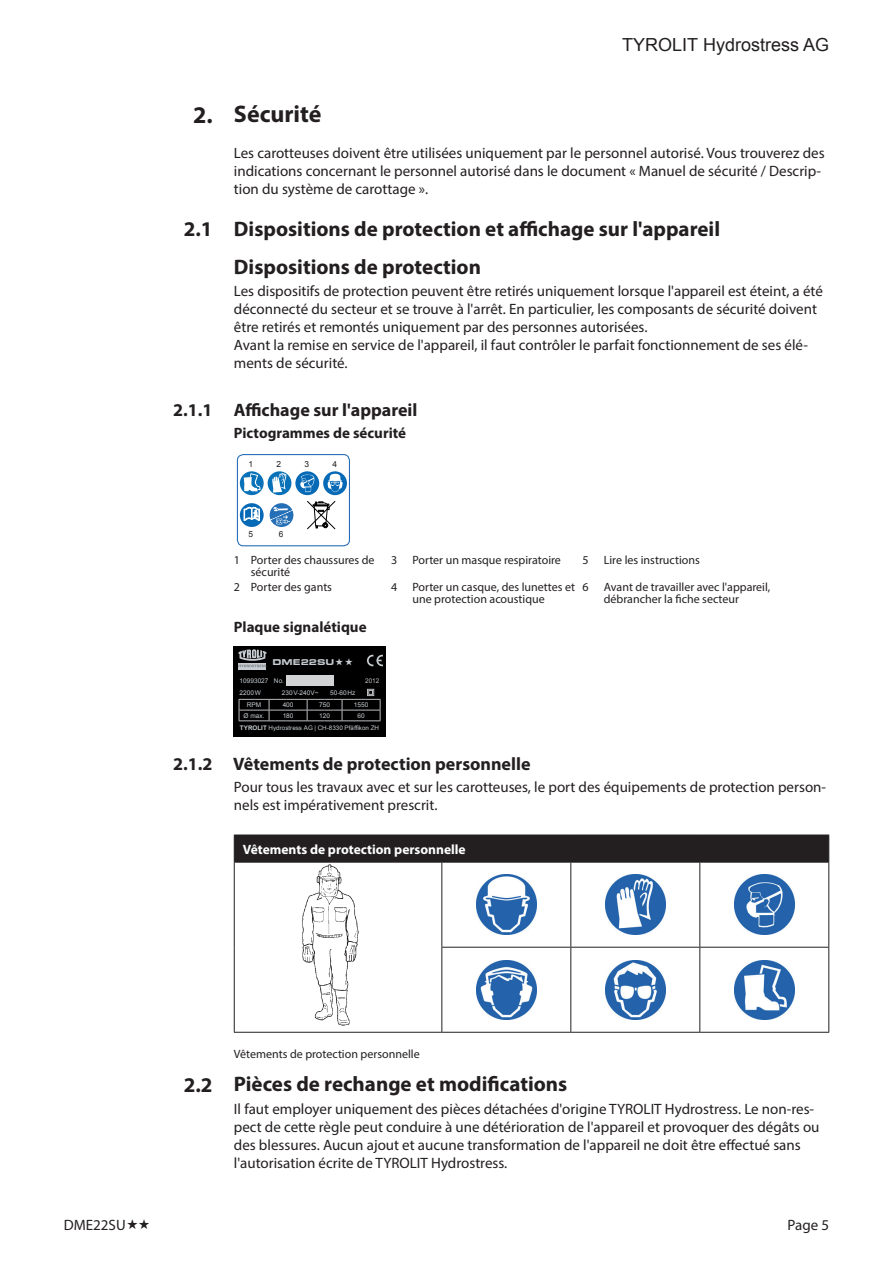
<style>
.page{position:relative;width:893px;height:1263px;background:#fff}
.page>*{position:absolute;margin:0;border:0;box-sizing:border-box;transform-origin:0 0}
.t1{font:700 24px "Myriad Pro";color:#231f20}
.t2{font:700 21px/38px "Myriad Pro";color:#231f20}
.t3{font:700 18px "Myriad Pro";color:#231f20}
.t4{font:18px "Arial";color:#231f20}
.t5{font:15px/18px "Myriad Pro";color:#231f20}
.t6{font:700 15px "Myriad Pro";color:#231f20}
.t7{font:700 13.5px "Myriad Pro";color:#fff}
.t8{font:12px/12px "Myriad Pro";color:#231f20}
.t9{font:900 expanded 8.7px "Eurostile TYR";color:#c6ccd1}
.t10{font:8.4px "Arial";color:#231f20}
.t11{font:6.45px "Arial";color:#c6ccd1}
.t12{font:6.45px "Arial";color:#bcbdc0}
.t13{font:6.3px "Arial Unicode MS";color:#c6ccd0}
.s1{font-family:"Arial";font-weight:700}
.s2{font-family:"Arial"}
</style>
<div class="page">
<hr style="left:234px;top:862px;width:208px;height:1px;background:#231f20">
<hr style="left:442px;top:862px;width:129px;height:1px;background:#231f20">
<hr style="left:571px;top:862px;width:129px;height:1px;background:#231f20">
<hr style="left:234px;top:1032px;width:208px;height:1px;background:#231f20">
<div style="left:234px;top:835px;width:595px;height:27px;background:#231f20"></div>
<hr style="left:442px;top:835px;width:129px;height:1px;background:#231f20">
<hr style="left:571px;top:835px;width:129px;height:1px;background:#231f20">
<hr style="left:700px;top:835px;width:129px;height:1px;background:#231f20">
<hr style="left:234px;top:862px;width:1px;height:85px;background:#231f20">
<hr style="left:441px;top:862px;width:1px;height:85px;background:#231f20">
<hr style="left:570px;top:862px;width:1px;height:85px;background:#231f20">
<hr style="left:700px;top:862px;width:129px;height:1px;background:#231f20">
<hr style="left:699px;top:862px;width:1px;height:85px;background:#231f20">
<hr style="left:828px;top:862px;width:1px;height:85px;background:#231f20">
<hr style="left:234px;top:947px;width:1px;height:85px;background:#231f20">
<hr style="left:441px;top:947px;width:130px;height:1px;background:#231f20">
<hr style="left:441px;top:947px;width:1px;height:85px;background:#231f20">
<hr style="left:571px;top:947px;width:129px;height:1px;background:#231f20">
<hr style="left:570px;top:947px;width:1px;height:85px;background:#231f20">
<hr style="left:700px;top:947px;width:129px;height:1px;background:#231f20">
<hr style="left:699px;top:947px;width:1px;height:85px;background:#231f20">
<hr style="left:828px;top:947px;width:1px;height:85px;background:#231f20">
<hr style="left:442px;top:1032px;width:129px;height:1px;background:#231f20">
<hr style="left:571px;top:1032px;width:129px;height:1px;background:#231f20">
<hr style="left:700px;top:1032px;width:129px;height:1px;background:#231f20">
<img style="left:302px;top:864px;width:57px;height:162px">
<img style="left:477px;top:875px;width:59px;height:59px">
<img style="left:606px;top:875px;width:59px;height:59px">
<img style="left:735px;top:875px;width:59px;height:59px">
<img style="left:477px;top:960px;width:59px;height:59px">
<img style="left:606px;top:960px;width:59px;height:59px">
<img style="left:735px;top:960px;width:59px;height:59px">
<svg style="left:307px;top:501px;width:29px;height:29px"></svg>
<svg style="left:240px;top:471px;width:24px;height:24px"></svg>
<svg style="left:244px;top:473px;width:16px;height:18px"></svg>
<div style="left:268px;top:471px;width:23px;height:24px;background:#0971b7;border-radius:50%"></div>
<svg style="left:272px;top:473px;width:14px;height:20px"></svg>
<div style="left:295px;top:471px;width:24px;height:24px;background:#076ab6;border-radius:50%"></div>
<svg style="left:300px;top:474px;width:15px;height:18px"></svg>
<svg style="left:323px;top:471px;width:24px;height:24px"></svg>
<svg style="left:328px;top:474px;width:15px;height:18px"></svg>
<div style="left:240px;top:503px;width:24px;height:24px;background:#076ab6;border-radius:50%"></div>
<svg style="left:243px;top:507px;width:17px;height:14px"></svg>
<svg style="left:270px;top:503px;width:23px;height:24px"></svg>
<div style="left:237px;top:454px;width:113px;height:92px;border:1px solid #1c68b3;border-radius:6px"></div>
<div style="left:234px;top:646px;width:152px;height:91px;background:#000"></div>
<div style="left:286px;top:675px;width:47px;height:10px;background:#d1d3d5"></div>
<hr style="left:239px;top:699px;width:30px;height:1px;background:#bcbdc0">
<hr style="left:239px;top:710px;width:30px;height:1px;background:#bcbdc0">
<svg style="left:239px;top:700px;width:1px;height:20px"></svg>
<hr style="left:239px;top:720px;width:30px;height:1px;background:#bcbdc0">
<div style="left:238px;top:663px;width:28px;height:6px;background:#bfc4c9"></div>
<svg style="left:238px;top:649px;width:28px;height:18px"></svg>
<svg style="left:367px;top:655px;width:16px;height:11px"></svg>
<svg style="left:269px;top:689px;width:112px;height:32px"></svg>
<h1 class="t1" style="left:193px;top:99px;width:21px">2.</h1>
<h2 class="t2" style="left:184px;top:209px;width:30px">2.1</h2>
<p class="t3" style="left:173px;top:398px;width:41px">2.1.1</p>
<p class="t4" style="left:622px;top:33px;width:209px">TYROLIT Hydrostress AG</p>
<h1 class="t1" style="left:234px;top:98px;width:89px">Sécurité</h1>
<p class="t5" style="left:234px;top:144px;width:592px">Les carotteuses doivent être utilisées uniquement par le personnel autorisé. Vous trouverez des indications concernant le personnel autorisé dans le document « Manuel de sécurité / Descrip&shy;tion du système de carottage ».</p>
<h2 class="t2" style="left:234px;top:209px;width:488px">Dispositions de protection et affichage sur l'appareil<br>Dispositions de protection</h2>
<p class="t5" style="left:234px;top:282px;width:591px">Les dispositifs de protection peuvent être retirés uniquement lorsque l'appareil est éteint, a été déconnecté du secteur et se trouve à l'arrêt. En particulier, les composants de sécurité doivent être retirés et remontés uniquement par des personnes autorisées.<br>Avant la remise en service de l'appareil, il faut contrôler le parfait fonctionnement de ses élé&shy;ments de sécurité.</p>
<p class="t3" style="left:234px;top:398px;width:185px">Affichage sur l'appareil</p>
<p class="t6" style="left:234px;top:423px;width:174px">Pictogrammes de sécurité</p>
<p class="t10" style="left:248px;top:458px;width:6px">1</p>
<p class="t10" style="left:276px;top:458px;width:6px">2</p>
<p class="t10" style="left:304px;top:458px;width:6px">3</p>
<p class="t10" style="left:333px;top:458px;width:6px">4</p>
<p class="t3" style="left:173px;top:752px;width:41px">2.1.2</p>
<p class="t10" style="left:248px;top:529px;width:6px">5</p>
<p class="t10" style="left:279px;top:529px;width:6px">6</p>
<p class="t8" style="left:251px;top:554px;width:125px;text-indent:-17px">1 Porter des chaussures de sécurité</p>
<p class="t8" style="left:391px;top:554px;width:8px">3</p>
<p class="t8" style="left:412px;top:554px;width:150px">Porter un masque respiratoire</p>
<p class="t8" style="left:583px;top:554px;width:8px">5</p>
<p class="t8" style="left:604px;top:554px;width:98px">Lire les instructions</p>
<p class="t8" style="left:234px;top:581px;width:100px">2 Porter des gants</p>
<p class="t8" style="left:391px;top:581px;width:8px">4</p>
<p class="t8" style="left:412px;top:581px;width:164px">Porter un casque, des lunettes et une protection acoustique</p>
<p class="t8" style="left:583px;top:581px;width:8px">6</p>
<p class="t8" style="left:604px;top:581px;width:168px">Avant de travailler avec l'appareil, débrancher la fiche secteur</p>
<p class="t6" style="left:234px;top:617px;width:134px">Plaque signalétique</p>
<p class="t9" style="left:272px;top:657px;width:63px">DME22SU</p>
<p class="t11" style="left:240px;top:676px;width:46px">10993027 No.</p>
<p class="t12" style="left:365px;top:676px;width:16px">2012</p>
<p class="t11" style="left:240px;top:688px;width:23px">2200W</p>
<p class="t11" style="left:282px;top:688px;width:38px">230V-240V~</p>
<p class="t11" style="left:330px;top:688px;width:27px">50-60Hz</p>
<p class="t11" style="left:247px;top:701px;width:16px">RPM</p>
<p class="t11" style="left:283px;top:701px;width:12px">400</p>
<p class="t11" style="left:319px;top:701px;width:12px">750</p>
<p class="t11" style="left:354px;top:701px;width:16px">1550</p>
<p class="t11" style="left:244px;top:712px;width:22px">Ø max.</p>
<p class="t11" style="left:283px;top:711px;width:12px">180</p>
<p class="t11" style="left:319px;top:711px;width:12px">120</p>
<p class="t11" style="left:357px;top:711px;width:9px">60</p>
<p class="t13" style="left:240px;top:723px;width:141px"><span class="s1">TYROLIT</span> Hydrostress AG <span class="s2">|</span> CH-8330 Pfäffikon ZH</p>
<p class="t3" style="left:233px;top:752px;width:299px">Vêtements de protection personnelle</p>
<p class="t5" style="left:234px;top:778px;width:594px">Pour tous les travaux avec et sur les carotteuses, le port des équipements de protection person&shy;nels est impérativement prescrit.</p>
<p class="t7" style="left:243px;top:840px;width:224px">Vêtements de protection personnelle</p>
<h2 class="t2" style="left:184px;top:1065px;width:30px">2.2</h2>
<p class="t8" style="left:234px;top:1047px;width:187px">Vêtements de protection personnelle</p>
<h2 class="t2" style="left:234px;top:1065px;width:335px">Pièces de rechange et modifications</h2>
<p class="t5" style="left:234px;top:1099px;width:587px">Il faut employer uniquement des pièces détachées d'origine TYROLIT Hydrostress. Le non-res&shy;pect de cette règle peut conduire à une détérioration de l'appareil et provoquer des dégâts ou des blessures. Aucun ajout et aucune transformation de l'appareil ne doit être effectué sans l'autorisation écrite de TYROLIT Hydrostress.</p>
<p class="t5" style="left:64px;top:1215px;width:63px">DME22SU</p>
<p class="t5" style="left:788px;top:1215px;width:43px">Page 5</p>
</div>
